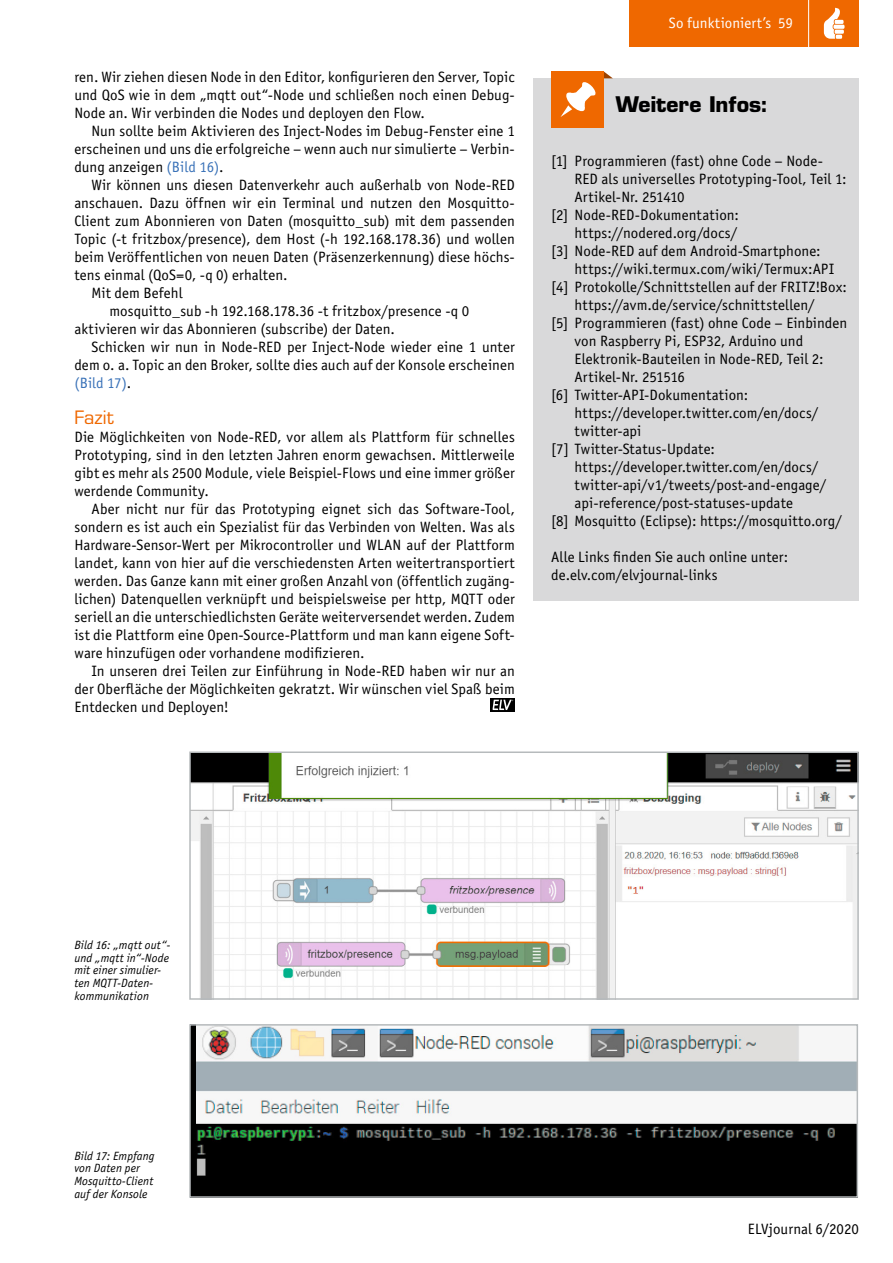
<style>
.page{position:relative;width:893px;height:1263px;background:#fff}
.page>*{position:absolute;margin:0;border:0;box-sizing:border-box;transform-origin:0 0}
.t1{font:700 21px "Eurostile LT Std";color:#000}
.Subhead_5{font:18px "Eurostile LT Std";letter-spacing:.005em;color:#ef6800}
.Fließtext_Neue_Zeile{font:15px/18px "Officina Sans Book ITC";letter-spacing:.005em;color:#000;text-align:justify}
.Text_Weitere_Infos{font:15px "Officina Sans Book ITC";letter-spacing:.005em;color:#000}
.Fließtext_Neuer_Absa{font:15px/18px "Officina Sans Book ITC";letter-spacing:.005em;color:#000;text-align:justify}
.t2{font:15px "Officina Sans Book ITC";color:#fff}
.Bildunterschrift{font:italic 12px/12.8px "Officina Sans Book ITC";letter-spacing:.005em;color:#000}
.s1{color:#3a72b8}
</style>
<div class="page">
<div style="left:629px;top:0;width:230px;height:47px;background:#ef6800"></div>
<hr style="left:808px;top:0;width:1px;height:51px;background:#fff">
<svg style="left:824px;top:7px;width:20px;height:32px"></svg>
<img style="left:192px;top:754px;width:664px;height:243px">
<div style="left:189px;top:751px;width:670px;height:249px;border:2px solid #b6babc"></div>
<img style="left:192px;top:1027px;width:663px;height:168px">
<div style="left:189px;top:1024px;width:669px;height:174px;border:2px solid #b6babc"></div>
<div style="left:533px;top:79px;width:326px;height:522px;background:#d9d9da"></div>
<svg style="left:603px;top:71px;width:10px;height:7px"></svg>
<div style="left:551px;top:71px;width:52px;height:57px;background:#ef6800"></div>
<svg style="left:561px;top:82px;width:35px;height:35px"></svg>
<svg style="left:491px;top:698px;width:24px;height:14px"></svg>
<svg style="left:493px;top:700px;width:20px;height:10px"></svg>
<p class="Fließtext_Neue_Zeile" style="left:74px;top:67px;width:442px">ren. Wir ziehen diesen Node in den Editor, konfigurieren den Server, Topic und QoS wie in dem „mqtt out“-Node und schließen noch einen Debug-Node an. Wir verbinden die Nodes und deployen den Flow.</p>
<p class="Fließtext_Neue_Zeile" style="left:74px;top:121px;width:442px;text-indent:17px">Nun sollte beim Aktivieren des Inject-Nodes im Debug-Fenster eine 1 erscheinen und uns die erfolgreiche – wenn auch nur simulierte – Verbin&shy;dung anzeigen <span class="s1">(Bild 16)</span>.</p>
<p class="Fließtext_Neue_Zeile" style="left:74px;top:175px;width:442px;text-indent:17px">Wir können uns diesen Datenverkehr auch außerhalb von Node-RED anschauen. Dazu öffnen wir ein Terminal und nutzen den Mosquitto-Client zum Abonnieren von Daten (mosquitto_sub) mit dem passenden Topic (-t fritzbox/presence), dem Host (-h 192.168.178.36) und wollen beim Veröffentlichen von neuen Daten (Präsenzerkennung) diese höchs&shy;tens einmal (QoS=0, -q 0) erhalten.</p>
<p class="Fließtext_Neue_Zeile" style="left:91px;top:283px;width:93px">Mit dem Befehl</p>
<p class="Fließtext_Neue_Zeile" style="left:109px;top:301px;width:361px">mosquitto_sub -h 192.168.178.36 -t fritzbox/presence -q 0</p>
<p class="Fließtext_Neuer_Absa" style="left:74px;top:319px;width:322px">aktivieren wir das Abonnieren (subscribe) der Daten.</p>
<p class="Fließtext_Neue_Zeile" style="left:74px;top:337px;width:442px;text-indent:17px">Schicken wir nun in Node-RED per Inject-Node wieder eine 1 unter dem o. a. Topic an den Broker, sollte dies auch auf der Konsole erscheinen <span class="s1">(Bild 17)</span>.</p>
<p class="Subhead_5" style="left:74px;top:406px;width:41px">Fazit</p>
<p class="Fließtext_Neuer_Absa" style="left:74px;top:427px;width:442px">Die Möglichkeiten von Node-RED, vor allem als Plattform für schnelles Prototyping, sind in den letzten Jahren enorm gewachsen. Mittlerweile gibt es mehr als 2500 Module, viele Beispiel-Flows und eine immer größer werdende Community.</p>
<p class="Fließtext_Neue_Zeile" style="left:74px;top:499px;width:442px;text-indent:17px">Aber nicht nur für das Prototyping eignet sich das Software-Tool, sondern es ist auch ein Spezialist für das Verbinden von Welten. Was als Hardware-Sensor-Wert per Mikrocontroller und WLAN auf der Plattform landet, kann von hier auf die verschiedensten Arten weitertransportiert werden. Das Ganze kann mit einer großen Anzahl von (öffentlich zugäng&shy;lichen) Datenquellen verknüpft und beispielsweise per http, MQTT oder seriell an die unterschiedlichsten Geräte weiterversendet werden. Zudem ist die Plattform eine Open-Source-Plattform und man kann eigene Soft&shy;ware hinzufügen oder vorhandene modifizieren.</p>
<p class="Fließtext_Neue_Zeile" style="left:74px;top:661px;width:442px;text-indent:17px">In unseren drei Teilen zur Einführung in Node-RED haben wir nur an der Oberfläche der Möglichkeiten gekratzt. Wir wünschen viel Spaß beim Entdecken und Deployen!</p>
<p class="t2" style="left:669px;top:13px;width:126px">So funktioniert’s 59</p>
<p class="t1" style="left:616px;top:91px;width:154px">Weitere Infos:</p>
<p class="Text_Weitere_Infos" style="left:551px;top:151px;width:273px">[1] Programmieren (fast) ohne Code – Node-</p>
<p class="Text_Weitere_Infos" style="left:575px;top:169px;width:274px">RED als universelles Prototyping-Tool, Teil 1:</p>
<p class="Text_Weitere_Infos" style="left:575px;top:187px;width:112px">Artikel-Nr. 251410</p>
<p class="Text_Weitere_Infos" style="left:551px;top:205px;width:189px">[2] Node-RED-Dokumentation:</p>
<p class="Text_Weitere_Infos" style="left:575px;top:223px;width:164px">https://nodered.org/docs/</p>
<p class="Text_Weitere_Infos" style="left:551px;top:241px;width:271px">[3] Node-RED auf dem Android-Smartphone:</p>
<p class="Text_Weitere_Infos" style="left:575px;top:259px;width:261px">https://wiki.termux.com/wiki/Termux:API</p>
<p class="Text_Weitere_Infos" style="left:551px;top:277px;width:297px">[4] Protokolle/Schnittstellen auf der FRITZ!Box:</p>
<p class="Text_Weitere_Infos" style="left:575px;top:295px;width:242px">https://avm.de/service/schnittstellen/</p>
<p class="Text_Weitere_Infos" style="left:551px;top:313px;width:298px">[5] Programmieren (fast) ohne Code – Einbinden</p>
<p class="Text_Weitere_Infos" style="left:575px;top:331px;width:230px">von Raspberry Pi, ESP32, Arduino und</p>
<p class="Text_Weitere_Infos" style="left:575px;top:349px;width:250px">Elektronik-Bauteilen in Node-RED, Teil 2:</p>
<p class="Text_Weitere_Infos" style="left:575px;top:367px;width:112px">Artikel-Nr. 251516</p>
<p class="Text_Weitere_Infos" style="left:551px;top:385px;width:199px">[6] Twitter-API-Dokumentation:</p>
<p class="Text_Weitere_Infos" style="left:575px;top:403px;width:245px">https://developer.twitter.com/en/docs/</p>
<p class="Text_Weitere_Infos" style="left:575px;top:421px;width:68px">twitter-api</p>
<p class="Text_Weitere_Infos" style="left:551px;top:439px;width:165px">[7] Twitter-Status-Update:</p>
<p class="Text_Weitere_Infos" style="left:575px;top:457px;width:245px">https://developer.twitter.com/en/docs/</p>
<p class="Text_Weitere_Infos" style="left:575px;top:475px;width:253px">twitter-api/v1/tweets/post-and-engage/</p>
<p class="Text_Weitere_Infos" style="left:575px;top:493px;width:220px">api-reference/post-statuses-update</p>
<p class="Text_Weitere_Infos" style="left:551px;top:511px;width:292px">[8] Mosquitto (Eclipse): https://mosquitto.org/</p>
<p class="Fließtext_Neuer_Absa" style="left:551px;top:548px;width:239px">Alle Links finden Sie auch online unter:</p>
<p class="Fließtext_Neuer_Absa" style="left:551px;top:566px;width:168px">de.elv.com/elvjournal-links</p>
<p class="Bildunterschrift" style="left:74px;top:938px;width:98px">Bild 16: „mqtt out“- und „mqtt in“-Node mit einer simulier&shy;ten MQTT-Daten&shy;kommunikation</p>
<p class="Bildunterschrift" style="left:74px;top:1149px;width:82px">Bild 17: Empfang von Daten per<br>Mosquitto-Client auf der Konsole</p>
<p class="Fließtext_Neue_Zeile" style="left:748px;top:1219px;width:113px">ELVjournal 6/2020</p>
</div>
